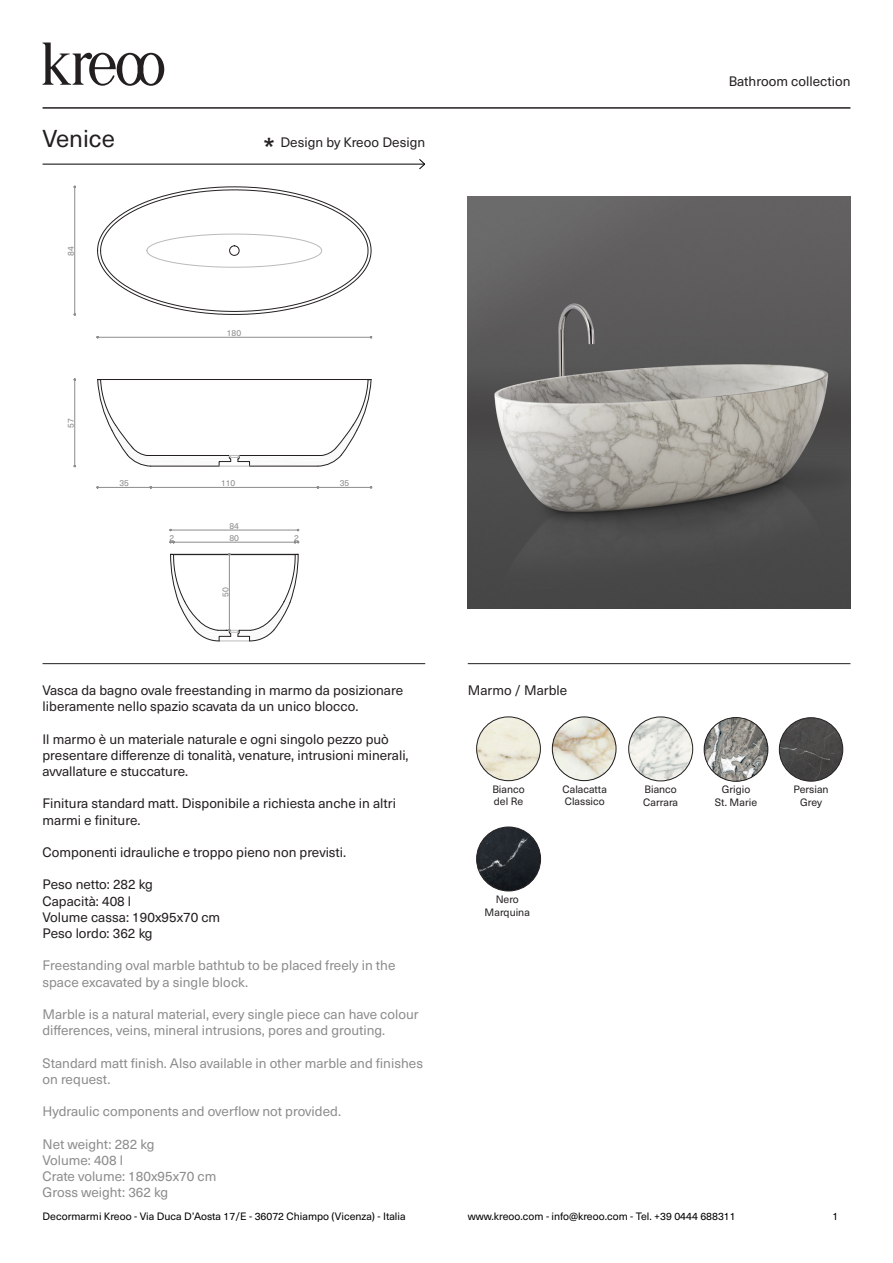
<style>
.page{position:relative;width:893px;height:1263px;background:#fff}
.page>*{position:absolute;margin:0;border:0;box-sizing:border-box;transform-origin:0 0}
.t1{font:500 27px "Neue Haas Unica";color:#231f20}
.t2{font:24px "Neue Haas Unica";color:#231f20}
.t3{font:13.5px/16.2px "Neue Haas Unica";color:#231f20}
.t4{font:13.5px/16.2px "Neue Haas Unica";color:#8c8c8c}
.t5{font:10.5px "Neue Haas Unica";color:#000}
.t6{font:10.5px "Neue Haas Unica";color:#231f20}
.t7{font:8.55px "Neue Haas Unica";color:#8c8c8c}
</style>
<div class="page">
<hr style="left:43px;top:164px;width:382px;height:1px;background:#000">
<svg style="left:418px;top:159px;width:7px;height:11px"></svg>
<hr style="left:43px;top:107px;width:807px;height:2px;background:#231f20">
<hr style="left:468px;top:663px;width:382px;height:1px;background:#231f20">
<hr style="left:43px;top:663px;width:382px;height:1px;background:#231f20">
<img style="left:468px;top:197px;width:382px;height:411px">
<svg style="left:43px;top:43px;width:121px;height:43px"></svg>
<hr style="left:219px;top:641px;width:31px;height:1px;background:#bababa">
<svg style="left:97px;top:187px;width:274px;height:128px"></svg>
<div style="left:230px;top:246px;width:9px;height:9px;border:1px solid #231f20;border-radius:50%"></div>
<svg style="left:97px;top:379px;width:274px;height:88px"></svg>
<hr style="left:151px;top:487px;width:167px;height:1px;background:#8c8c8c">
<hr style="left:74px;top:379px;width:1px;height:87px;background:#8c8c8c">
<hr style="left:74px;top:187px;width:1px;height:127px;background:#8c8c8c">
<hr style="left:98px;top:337px;width:273px;height:1px;background:#8c8c8c">
<svg style="left:170px;top:554px;width:129px;height:87px"></svg>
<hr style="left:174px;top:542px;width:121px;height:1px;background:#8c8c8c">
<hr style="left:170px;top:530px;width:128px;height:1px;background:#8c8c8c">
<hr style="left:219px;top:466px;width:31px;height:1px;background:#bababa">
<hr style="left:318px;top:487px;width:53px;height:1px;background:#8c8c8c">
<hr style="left:98px;top:487px;width:53px;height:1px;background:#8c8c8c">
<img style="left:704px;top:717px;width:64px;height:64px;border-radius:32px">
<div style="left:704px;top:717px;width:64px;height:64px;border:1px solid #231f20;border-radius:50%"></div>
<img style="left:477px;top:827px;width:64px;height:64px;border-radius:32px">
<div style="left:476px;top:827px;width:65px;height:64px;border:1px solid #231f20;border-radius:50%"></div>
<img style="left:779px;top:718px;width:64px;height:63px;border-radius:31px">
<div style="left:779px;top:717px;width:64px;height:64px;border:1px solid #231f20;border-radius:50%"></div>
<img style="left:477px;top:717px;width:63px;height:64px;border-radius:32px">
<div style="left:476px;top:717px;width:65px;height:64px;border:1px solid #231f20;border-radius:50%"></div>
<img style="left:629px;top:717px;width:64px;height:64px;border-radius:32px">
<div style="left:628px;top:717px;width:65px;height:64px;border:1px solid #231f20;border-radius:50%"></div>
<img style="left:552px;top:717px;width:64px;height:64px;border-radius:32px">
<div style="left:552px;top:717px;width:64px;height:64px;border:1px solid #231f20;border-radius:50%"></div>
<p class="t2" style="left:43px;top:121px;width:74px">Venice</p>
<p class="t7" style="left:64px;top:256px;width:11px;rotate:-90deg">84</p>
<p class="t7" style="left:64px;top:428px;width:11px;rotate:-90deg">57</p>
<p class="t3" style="left:280px;top:133px;width:146px">Design by Kreoo Design</p>
<p class="t1" style="left:263px;top:127px;width:13px">*</p>
<p class="t7" style="left:227px;top:327px;width:16px">180</p>
<p class="t7" style="left:119px;top:477px;width:11px">35</p>
<p class="t7" style="left:340px;top:477px;width:11px">35</p>
<p class="t7" style="left:221px;top:477px;width:16px">110</p>
<p class="t7" style="left:229px;top:520px;width:11px">84</p>
<p class="t7" style="left:170px;top:532px;width:6px">2</p>
<p class="t7" style="left:229px;top:532px;width:11px">80</p>
<p class="t7" style="left:294px;top:532px;width:6px">2</p>
<p class="t7" style="left:219px;top:597px;width:11px;rotate:-90deg">50</p>
<p class="t3" style="left:43px;top:681px;width:362px">Vasca da bagno ovale freestanding in marmo da posizionare liberamente nello spazio scavata da un unico blocco.</p>
<p class="t3" style="left:43px;top:730px;width:368px">Il marmo è un materiale naturale e ogni singolo pezzo può presentare differenze di tonalità, venature, intrusioni minerali, avvallature e stuccature.</p>
<p class="t3" style="left:43px;top:795px;width:355px">Finitura standard matt. Disponibile a richiesta anche in altri marmi e finiture.</p>
<p class="t3" style="left:43px;top:843px;width:305px">Componenti idrauliche e troppo pieno non previsti.</p>
<p class="t3" style="left:43px;top:876px;width:112px">Peso netto: 282 kg</p>
<p class="t3" style="left:43px;top:892px;width:90px">Capacità: 408 l</p>
<p class="t3" style="left:43px;top:908px;width:179px">Volume cassa: 190x95x70 cm</p>
<p class="t3" style="left:43px;top:924px;width:112px">Peso lordo: 362 kg</p>
<p class="t4" style="left:43px;top:957px;width:354px">Freestanding oval marble bathtub to be placed freely in the space excavated by a single block.</p>
<p class="t4" style="left:43px;top:1005px;width:378px">Marble is a natural material, every single piece can have colour differences, veins, mineral intrusions, pores and grouting.</p>
<p class="t4" style="left:43px;top:1054px;width:382px">Standard matt finish. Also available in other marble and finishes on request.</p>
<p class="t4" style="left:43px;top:1103px;width:300px">Hydraulic components and overflow not provided.</p>
<p class="t4" style="left:43px;top:1135px;width:114px">Net weight: 282 kg</p>
<p class="t4" style="left:43px;top:1151px;width:82px">Volume: 408 l</p>
<p class="t4" style="left:43px;top:1167px;width:175px">Crate volume: 180x95x70 cm</p>
<p class="t4" style="left:43px;top:1184px;width:127px">Gross weight: 362 kg</p>
<p class="t3" style="left:729px;top:72px;width:123px">Bathroom collection</p>
<p class="t3" style="left:468px;top:681px;width:101px">Marmo / Marble</p>
<p class="t6" style="left:492px;top:781px;width:34px">Bianco</p>
<p class="t6" style="left:494px;top:794px;width:31px">del Re</p>
<p class="t6" style="left:563px;top:781px;width:46px">Calacatta</p>
<p class="t6" style="left:565px;top:794px;width:41px">Classico</p>
<p class="t6" style="left:496px;top:892px;width:25px">Nero</p>
<p class="t6" style="left:485px;top:904px;width:47px">Marquina</p>
<p class="t6" style="left:644px;top:781px;width:34px">Bianco</p>
<p class="t6" style="left:643px;top:794px;width:36px">Carrara</p>
<p class="t6" style="left:722px;top:782px;width:30px">Grigio</p>
<p class="t6" style="left:715px;top:794px;width:44px">St. Marie</p>
<p class="t6" style="left:793px;top:782px;width:37px">Persian</p>
<p class="t6" style="left:800px;top:794px;width:23px">Grey</p>
<p class="t5" style="left:43px;top:1209px;width:365px">Decormarmi Kreoo - Via Duca D’Aosta 17/E - 36072 Chiampo (Vicenza) - Italia</p>
<p class="t5" style="left:468px;top:1209px;width:269px">www.kreoo.com - info@kreoo.com - Tel. +39 0444 688311</p>
<p class="t5" style="left:832px;top:1209px;width:7px">1</p>
</div>
